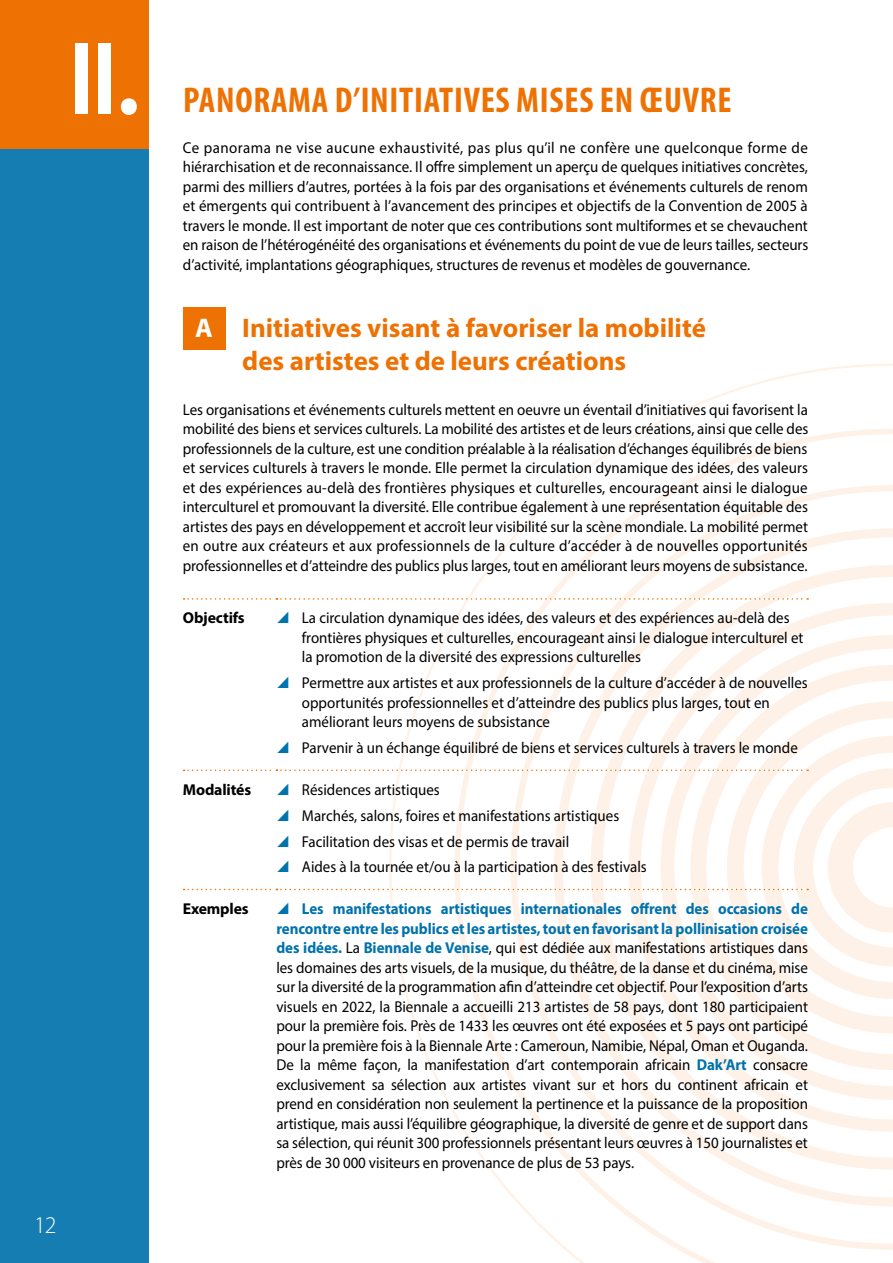
<style>
.page{position:relative;width:893px;height:1263px;background:#fff}
.page>*{position:absolute;margin:0;border:0;box-sizing:border-box;transform-origin:0 0}
.t1{font:600 105px "Myriad Pro";color:#fff}
.t2{font:700 condensed 36px "Myriad Pro";letter-spacing:.02em;color:#ee7203}
.t3{font:700 27px/33px "Myriad Pro";color:#ee7203}
.t4{font:300 24px "Myriad Pro";color:#fff}
.t5{font:15.75px/19.5px "Myriad Pro";color:#000;text-align:justify;scale:.95 1}
.t6{font:700 15.75px "Myriad Pro";letter-spacing:-.01em;color:#000}
.s1{color:#fff}
.s2{font-weight:700;color:#0072ac}
</style>
<div class="page">
<svg style="left:454px;top:429px;width:439px;height:834px"></svg>
<div style="left:0;top:0;width:149px;height:1263px;background:#157db2"></div>
<div style="left:183px;top:307px;width:42px;height:43px;background:#ee7203"></div>
<svg style="left:184px;top:598px;width:624px;height:2px"></svg>
<div style="left:0;top:0;width:149px;height:149px;background:#ee7203"></div>
<svg style="left:184px;top:736px;width:709px;height:263px"></svg>
<h1 class="t1" style="left:67px;top:12px;width:74px">II.</h1>
<h3 class="t4" style="left:34px;top:1211px;width:24px">12</h3>
<h2 class="t2" style="left:183px;top:78px;width:550px">PANORAMA D’INITIATIVES MISES EN ŒUVRE</h2>
<p class="t5" style="left:183px;top:138px;width:660px">Ce panorama ne vise aucune exhaustivité, pas plus qu’il ne confère une quelconque forme de hiérarchisation et de reconnaissance. Il offre simplement un aperçu de quelques initiatives concrètes, parmi des milliers d’autres, portées à la fois par des organisations et événements culturels de renom et émergents qui contribuent à l’avancement des principes et objectifs de la Convention de 2005 à travers le monde. Il est important de noter que ces contributions sont multiformes et se chevauchent en raison de l’hétérogénéité des organisations et événements du point de vue de leurs tailles, secteurs d’activité, implantations géographiques, structures de revenus et modèles de gouvernance.</p>
<h3 class="t3" style="left:242px;top:310px;width:465px;text-indent:-47px"><span class="s1">A</span> Initiatives visant à favoriser la mobilité des artistes et de leurs créations</h3>
<p class="t5" style="left:183px;top:400px;width:660px">Les organisations et événements culturels mettent en oeuvre un éventail d’initiatives qui favorisent la mobilité des biens et services culturels. La mobilité des artistes et de leurs créations, ainsi que celle des professionnels de la culture, est une condition préalable à la réalisation d’échanges équilibrés de biens et services culturels à travers le monde. Elle permet la circulation dynamique des idées, des valeurs et des expériences au-delà des frontières physiques et culturelles, encourageant ainsi le dialogue interculturel et promouvant la diversité. Elle contribue également à une représentation équitable des artistes des pays en développement et accroît leur visibilité sur la scène mondiale. La mobilité permet en outre aux créateurs et aux professionnels de la culture d’accéder à de nouvelles opportunités professionnelles et d’atteindre des publics plus larges, tout en améliorant leurs moyens de subsistance.</p>
<p class="t6" style="left:183px;top:608px;width:63px">Objectifs</p>
<p class="t5" style="left:302px;top:608px;width:529px;text-align:left">La circulation dynamique des idées, des valeurs et des expériences au-delà des frontières physiques et culturelles, encourageant ainsi le dialogue interculturel et la promotion de la diversité des expressions culturelles</p>
<p class="t5" style="left:302px;top:673px;width:534px;text-align:left">Permettre aux artistes et aux professionnels de la culture d’accéder à de nouvelles opportunités professionnelles et d’atteindre des publics plus larges, tout en améliorant leurs moyens de subsistance</p>
<p class="t5" style="left:302px;top:738px;width:524px">Parvenir à un échange équilibré de biens et services culturels à travers le monde</p>
<p class="t6" style="left:183px;top:779px;width:70px">Modalités</p>
<p class="t5" style="left:302px;top:776px;width:365px;line-height:26px;text-align:left">Résidences artistiques<br>Marchés, salons, foires et manifestations artistiques Facilitation des visas et de permis de travail<br>Aides à la tournée et/ou à la participation à des festivals</p>
<p class="t6" style="left:183px;top:898px;width:67px">Exemples</p>
<p class="t5" style="left:276px;top:899px;width:561px;text-indent:26px"><span class="s2">Les manifestations artistiques internationales offrent des occasions de rencontre entre les publics et les artistes, tout en favorisant la pollinisation croisée des idées.</span> La <span class="s2">Biennale de Venise</span>, qui est dédiée aux manifestations artistiques dans les domaines des arts visuels, de la musique, du théâtre, de la danse et du cinéma, mise sur la diversité de la programmation afin d’atteindre cet objectif. Pour l’exposition d’arts visuels en 2022, la Biennale a accueilli 213 artistes de 58 pays, dont 180 participaient pour la première fois. Près de 1433 les œuvres ont été exposées et 5 pays ont participé pour la première fois à la Biennale Arte : Cameroun, Namibie, Népal, Oman et Ouganda.<br>De la même façon, la manifestation d’art contemporain africain <span class="s2">Dak’Art</span> consacre exclusivement sa sélection aux artistes vivant sur et hors du continent africain et prend en considération non seulement la pertinence et la puissance de la proposition artistique, mais aussi l’équilibre géographique, la diversité de genre et de support dans sa sélection, qui réunit 300 professionnels présentant leurs œuvres à 150 journalistes et près de 30 000 visiteurs en provenance de plus de 53 pays.</p>
</div>
